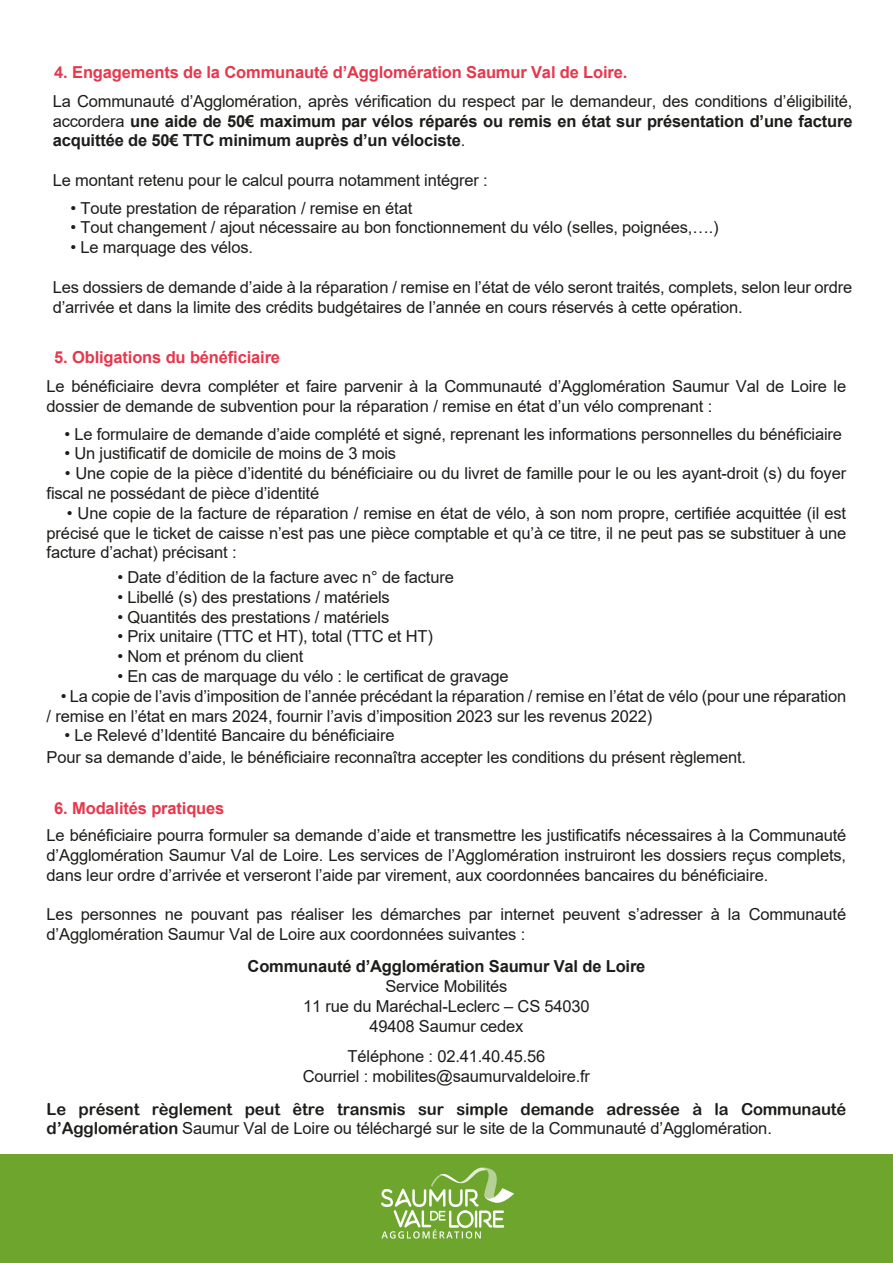
<style>
.page{position:relative;width:893px;height:1263px;background:#fff}
.page>*{position:absolute;margin:0;border:0;box-sizing:border-box;transform-origin:0 0}
.t1{font:16.5px/19.8px "Arial";letter-spacing:-.01em;color:#1d1d1b}
.t2{font:700 16.5px/19.8px "Arial";letter-spacing:-.01em;color:#1d1d1b;text-align:justify}
.t3{font:700 16.5px "Arial";letter-spacing:-.01em;color:#e7374c}
.t4{font:16.5px "Arial Rounded MT Bold";letter-spacing:-.01em;color:#1d1d1b}
.s1{font-weight:400}
.s2{font-family:"Arial Rounded MT Bold"}
</style>
<div class="page">
<div style="left:0;top:1154px;width:893px;height:109px;background:#6da52d"></div>
<svg style="left:381px;top:1167px;width:133px;height:71px"></svg>
<p class="t3" style="left:54px;top:61px;width:575px">4. Engagements de la Communauté d’Agglomération Saumur Val de Loire.</p>
<p class="t2" style="left:53px;top:91px;width:801px"><span class="s1">La Communauté d’Agglomération, après vérification du respect par le demandeur, des conditions d’éligibilité, accordera</span> une aide de 50€ maximum par vélos réparés ou remis en état sur présentation d’une facture acquittée de 50€ TTC minimum auprès d’un vélociste<span class="s1">.</span></p>
<p class="t1" style="left:53px;top:170px;width:437px">Le montant retenu pour le calcul pourra notamment intégrer :</p>
<p class="t1" style="left:70px;top:198px;width:343px">• Toute prestation de réparation / remise en état</p>
<p class="t1" style="left:70px;top:218px;width:650px">• Tout changement / ajout nécessaire au bon fonctionnement du vélo (selles, poignées,….)</p>
<p class="t1" style="left:70px;top:237px;width:184px">• Le marquage des vélos.</p>
<p class="t1" style="left:53px;top:277px;width:801px">Les dossiers de demande d’aide à la réparation / remise en l’état de vélo seront traités, complets, selon leur ordre d’arrivée et dans la limite des crédits budgétaires de l’année en cours réservés à cette opération.</p>
<p class="t3" style="left:54px;top:346px;width:227px">5. Obligations du bénéficiaire</p>
<p class="t1" style="left:47px;top:376px;width:801px">Le bénéficiaire devra compléter et faire parvenir à la Communauté d’Agglomération Saumur Val de Loire le dossier de demande de subvention pour la réparation / remise en état d’un vélo comprenant :</p>
<p class="t1" style="left:64px;top:424px;width:779px">• Le formulaire de demande d’aide complété et signé, reprenant les informations personnelles du bénéficiaire</p>
<p class="t1" style="left:64px;top:444px;width:333px">• Un justificatif de domicile de moins de 3 mois</p>
<p class="t1" style="left:47px;top:463px;width:801px;text-indent:18px">• Une copie de la pièce d’identité du bénéficiaire ou du livret de famille pour le ou les ayant-droit (s) du foyer fiscal ne possédant de pièce d’identité</p>
<p class="t1" style="left:47px;top:503px;width:801px;text-align:justify;text-indent:20px">• Une copie de la facture de réparation / remise en état de vélo, à son nom propre, certifiée acquittée (il est précisé que le ticket de caisse n’est pas une pièce comptable et qu’à ce titre, il ne peut pas se substituer à une facture d’achat) précisant :</p>
<p class="t1" style="left:117px;top:567px;width:338px">• Date d’édition de la facture avec n° de facture</p>
<p class="t1" style="left:117px;top:587px;width:274px">• Libellé (s) des prestations / matériels</p>
<p class="t1" style="left:117px;top:607px;width:273px">• Quantités des prestations / matériels</p>
<p class="t1" style="left:117px;top:627px;width:317px">• Prix unitaire (TTC et HT), total (TTC et HT)</p>
<p class="t1" style="left:117px;top:646px;width:188px">• Nom et prénom du client</p>
<p class="t1" style="left:117px;top:666px;width:393px">• En cas de marquage du vélo : le certificat de gravage</p>
<p class="t1" style="left:47px;top:686px;width:801px;text-indent:14px">• La copie de l’avis d’imposition de l’année précédant la réparation / remise en l’état de vélo (pour une réparation / remise en l’état en mars 2024, fournir l’avis d’imposition 2023 sur les revenus 2022)</p>
<p class="t1" style="left:47px;top:725px;width:701px;line-height:21.6px;text-indent:18px">• Le Relevé d’Identité Bancaire du bénéficiaire<br>Pour sa demande d’aide, le bénéficiaire reconnaîtra accepter les conditions du présent règlement.</p>
<p class="t3" style="left:54px;top:796px;width:172px">6. Modalités pratiques</p>
<p class="t1" style="left:47px;top:825px;width:801px;text-align:justify">Le bénéficiaire pourra formuler sa demande d’aide et transmettre les justificatifs nécessaires à la Communauté d’Agglomération Saumur Val de Loire. Les services de l’Agglomération instruiront les dossiers reçus complets, dans leur ordre d’arrivée et verseront l’aide par virement, aux coordonnées bancaires du bénéficiaire.</p>
<p class="t1" style="left:47px;top:904px;width:801px">Les personnes ne pouvant pas réaliser les démarches par internet peuvent s’adresser à la Communauté d’Agglomération Saumur Val de Loire aux coordonnées suivantes :</p>
<p class="t2" style="left:248px;top:957px;width:399px">Communauté d’Agglomération Saumur Val de Loire</p>
<p class="t1" style="left:303px;top:976px;width:288px;text-align:center">Service Mobilités<br>11 rue du Maréchal-Leclerc – CS 54030<br>49408 Saumur cedex</p>
<p class="t1" style="left:303px;top:1046px;width:289px;text-align:center">Téléphone : 02.41.40.45.56<br>Courriel : mobilites@saumurvaldeloire.fr</p>
<p class="t4" style="left:47px;top:1099px;width:801px">Le présent règlement peut être transmis sur simple demande adressée à la Communauté</p>
<p class="t1" style="left:47px;top:1118px;width:727px"><span class="s2">d’Agglomération</span> Saumur Val de Loire ou téléchargé sur le site de la Communauté d’Agglomération.</p>
</div>
